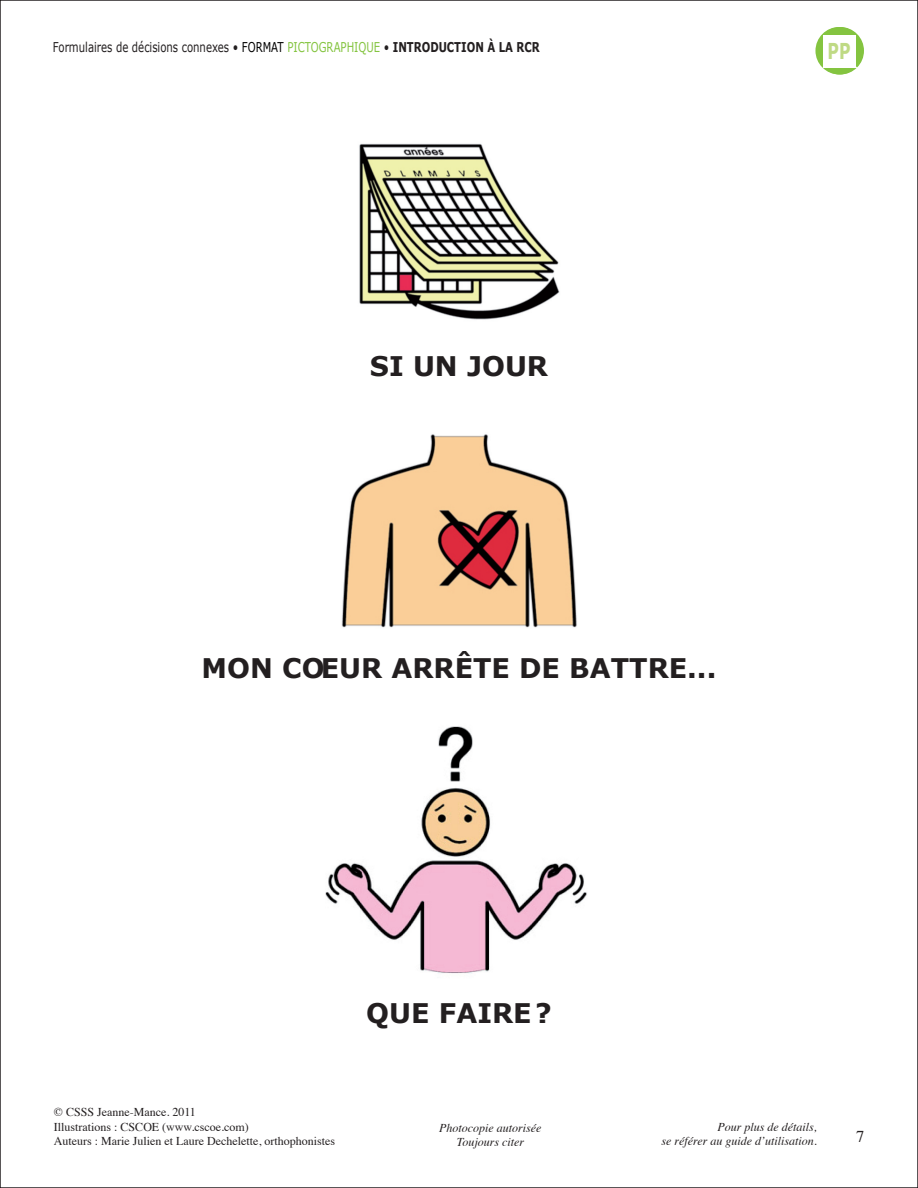
<style>
.page{position:relative;width:918px;height:1188px;background:#fff}
.page>*{position:absolute;margin:0;border:0;box-sizing:border-box;transform-origin:0 0}
.t1{font:700 27px "Verdana";color:#231f20}
.t2{font:700 21.9px "Verdana";color:#bfda84;scale:.72 1}
.t3{font:16.5px "Times";color:#231f20}
.t4{font:13.5px "Verdana";color:#231f20;scale:.75 1}
.t5{font:12px/14.4px "Times";color:#231f20}
.t6{font:italic 12px/14.4px "Times";color:#231f20;text-align:right}
.s1{color:#000}
.s2{color:#84c440}
.s3{font-weight:700}
</style>
<div class="page">
<svg style="left:817px;top:27px;width:47px;height:47px"></svg>
<div style="left:815px;top:27px;width:48px;height:47px;background:#84c440;border-radius:50%"></div>
<div style="left:823px;top:35px;width:33px;height:32px;background:#fff"></div>
<img style="left:359px;top:143px;width:201px;height:177px">
<img style="left:325px;top:726px;width:262px;height:248px">
<img style="left:341px;top:434px;width:236px;height:194px">
<p class="t4" style="left:53px;top:39px;width:650px">Formulaires de décisions connexes • <span class="s1">FORMAT</span> <span class="s2">PICTOGRAPHIQUE</span> • <span class="s3">INTRODUCTION À LA RCR</span></p>
<p class="t2" style="left:828px;top:37px;width:33px">PP</p>
<p class="t1" style="left:370px;top:349px;width:180px">SI UN JOUR</p>
<p class="t1" style="left:201px;top:651px;width:516px">MON COEUR ARRÊTE DE BATTRE...</p>
<p class="t5" style="left:54px;top:1104px;width:283px">© CSSS Jeanne-Mance. 2011<br>Illustrations : CSCOE (www.cscoe.com)<br>Auteurs : Marie Julien et Laure Dechelette, orthophonistes</p>
<p class="t1" style="left:366px;top:996px;width:187px">QUE FAIRE?</p>
<p class="t6" style="left:439px;top:1120px;width:104px;text-align:center">Photocopie autorisée<br>Toujours citer</p>
<p class="t6" style="left:662px;top:1119px;width:157px">Pour plus de détails,<br>se référer au guide d’utilisation.</p>
<p class="t3" style="left:856px;top:1121px;width:10px">7</p>
</div>
